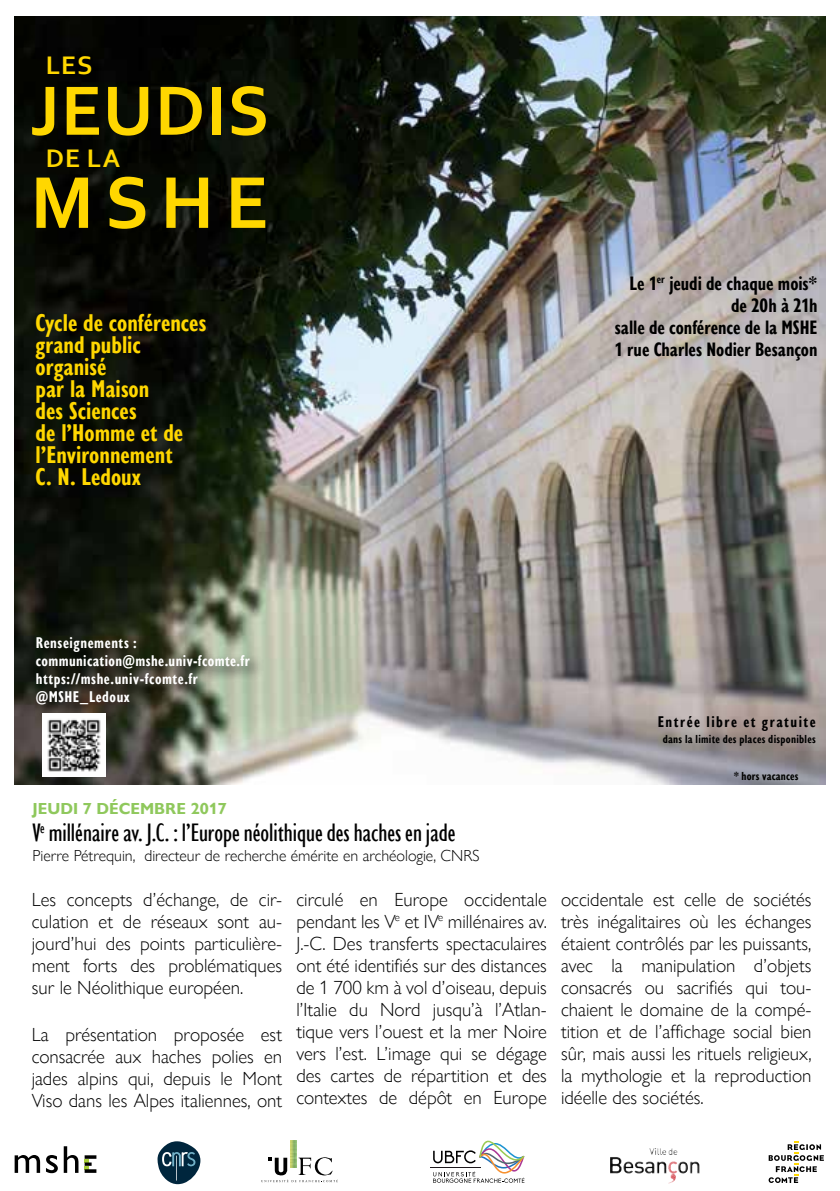
<style>
.page{position:relative;width:840px;height:1191px;background:#fff}
.page>*{position:absolute;margin:0;border:0;box-sizing:border-box;transform-origin:0 0}
.t1{font:700 77px "Corbel";color:#ffd700}
.t2{font:700 73.2px "Corbel";letter-spacing:.015em;color:#ffd700}
.t3{font:700 26.6px "Corbel";color:#ffd700}
.t4{font:condensed 26px "Gill Sans Nova";color:#000}
.t5{font:700 condensed 25px/22px "Gill Sans Nova";color:#ffd700}
.t6{font:700 condensed 20px/22px "Gill Sans Nova";color:#000;text-align:right}
.t7{font:300 19px/22px "Gill Sans Nova";color:#000;text-align:justify}
.t8{font:700 condensed 16px/18px "Gill Sans Nova";letter-spacing:.035em;color:#fff}
.t9{font:300 16px "Gill Sans Nova";color:#000}
.t10{font:700 condensed 16px "Gill Sans Nova";letter-spacing:.095em;color:#000}
.t11{font:700 16px "Gill Sans Nova";color:#8fc85c}
.t12{font:700 condensed 12px "Gill Sans Nova";letter-spacing:.025em;color:#000}
</style>
<div class="page">
<img style="left:15px;top:16px;width:810px;height:768px">
<div style="left:31px;top:633px;width:234px;height:88px;background:#000;opacity:.8"></div>
<img style="left:43px;top:714px;width:62px;height:62px">
<svg style="left:15px;top:1155px;width:25px;height:17px"></svg>
<svg style="left:46px;top:1155px;width:12px;height:18px"></svg>
<svg style="left:64px;top:1146px;width:14px;height:26px"></svg>
<svg style="left:85px;top:1155px;width:11px;height:17px"></svg>
<svg style="left:157px;top:1141px;width:43px;height:43px"></svg>
<svg style="left:261px;top:1157px;width:77px;height:25px"></svg>
<img style="left:290px;top:1140px;width:6px;height:28px">
<img style="left:649px;top:1148px;width:28px;height:7px">
<svg style="left:768px;top:1141px;width:55px;height:42px"></svg>
<hr style="left:429px;top:1167px;width:51px;height:1px;background:#1d181c">
<svg style="left:433px;top:1140px;width:91px;height:42px"></svg>
<h3 class="t3" style="left:46px;top:49px;width:48px">LES</h3>
<h2 class="t2" style="left:30px;top:65px;width:241px">JEUDIS</h2>
<h3 class="t3" style="left:46px;top:142px;width:76px">DE LA</h3>
<h1 class="t1" style="left:30px;top:154px;width:230px">MSHE</h1>
<h3 class="t5" style="left:36px;top:312px;width:172px">Cycle de conférences grand public organisé<br>par la Maison<br>des Sciences<br>de l’Homme et de l’Environnement<br>C. N. Ledoux</h3>
<p class="t8" style="left:36px;top:634px;width:215px">Renseignements : communication@mshe.univ-fcomte.fr https://mshe.univ-fcomte.fr @MSHE_Ledoux</p>
<p class="t11" style="left:33px;top:799px;width:196px">JEUDI 7 DÉCEMBRE 2017</p>
<h3 class="t4" style="left:33px;top:818px;width:424px">V<sup>e</sup> millénaire av. J.C. : l’Europe néolithique des haches en jade</h3>
<p class="t9" style="left:33px;top:847px;width:448px">Pierre Pétrequin, directeur de recherche émérite en archéologie, CNRS</p>
<p class="t6" style="left:614px;top:272px;width:204px">Le 1<sup>er</sup> jeudi de chaque mois* de 20h à 21h<br>salle de conférence de la MSHE<br>1 rue Charles Nodier Besançon</p>
<p class="t10" style="left:657px;top:712px;width:159px">Entrée libre et gratuite</p>
<p class="t12" style="left:662px;top:732px;width:154px">dans la limite des places disponibles</p>
<p class="t12" style="left:733px;top:769px;width:66px">* hors vacances</p>
<p class="t7" style="left:32px;top:888px;width:252px">Les concepts d’échange, de cir&shy;culation et de réseaux sont au&shy;jourd’hui des points particulière&shy;ment forts des problématiques sur le Néolithique européen.</p>
<p class="t7" style="left:32px;top:1023px;width:252px">La présentation proposée est consacrée aux haches polies en jades alpins qui, depuis le Mont Viso dans les Alpes italiennes, ont</p>
<p class="t7" style="left:296px;top:888px;width:252px">circulé en Europe occidentale pendant les V<sup>e</sup> et IV<sup>e</sup> millénaires av.<br>J.-C. Des transferts spectaculaires ont été identifiés sur des distances de 1 700 km à vol d’oiseau, depuis l’Italie du Nord jusqu’à l’Atlan&shy;tique vers l’ouest et la mer Noire vers l’est. L’image qui se dégage des cartes de répartition et des contextes de dépôt en Europe</p>
<p class="t7" style="left:560px;top:888px;width:252px">occidentale est celle de sociétés très inégalitaires où les échanges étaient contrôlés par les puissants, avec la manipulation d’objets consacrés ou sacrifiés qui tou&shy;chaient le domaine de la compé&shy;tition et de l’affichage social bien sûr, mais aussi les rituels religieux, la mythologie et la reproduction idéelle des sociétés.</p>
</div>
